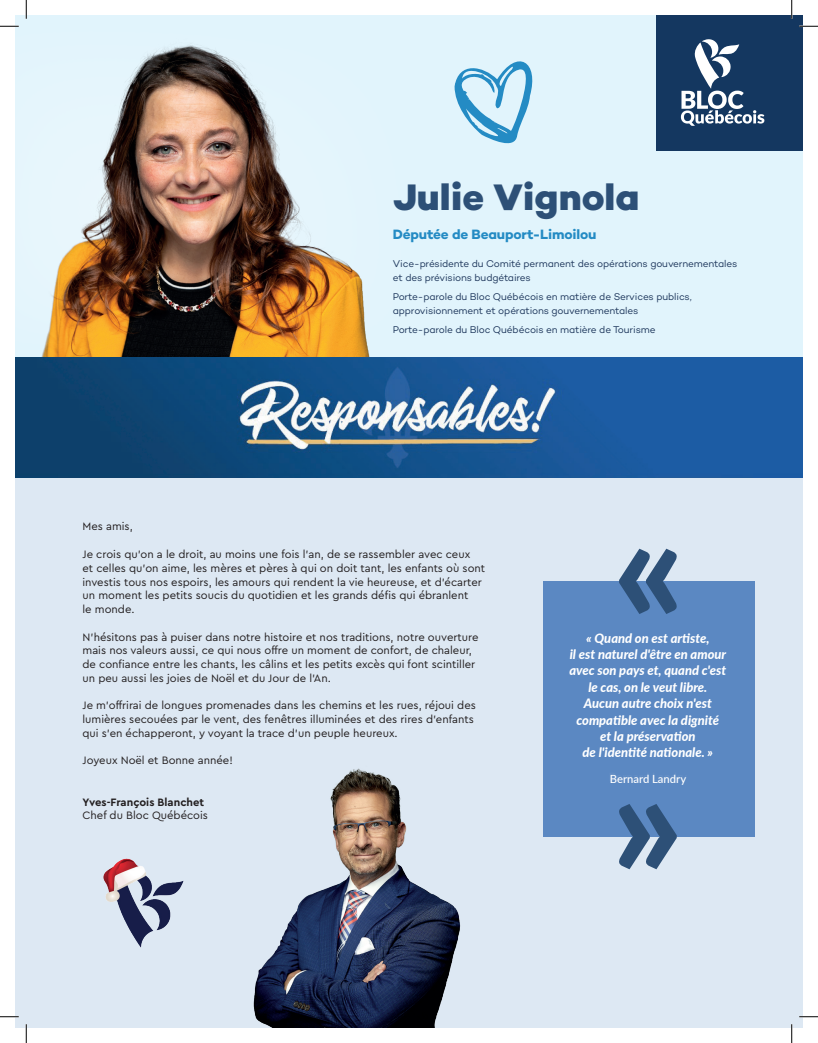
<style>
.page{position:relative;width:818px;height:1043px;background:#fff}
.page>*{position:absolute;margin:0;border:0;box-sizing:border-box;transform-origin:0 0}
.t1{font:800 37.5px "Campton";color:#2d5077}
.t2{font:700 13.75px "Campton";letter-spacing:-.01em;color:#248bc4}
.t3{font:italic 800 12.88px/16.4px "Lato";color:#fff;text-align:center}
.t4{font:500 11.62px "Lato";color:#fff}
.t5{font:11.25px/13.8px "Cera Pro";color:#231f20}
.t6{font:700 11.25px "Cera Pro";color:#231f20}
.t7{font:500 11.25px "Lato";color:#fff}
.t8{font:10px/13.8px "Campton";letter-spacing:-.015em;color:#1e375c}
</style>
<div class="page">
<div style="left:15px;top:476px;width:787px;height:552px;background:#dde8f3"></div>
<div style="left:15px;top:15px;width:787px;height:342px;background:#e1f4fc"></div>
<img style="left:41px;top:45px;width:329px;height:312px">
<div style="left:656px;top:15px;width:146px;height:135px;background:#143760"></div>
<svg style="left:680px;top:39px;width:84px;height:87px"></svg>
<svg style="left:454px;top:61px;width:79px;height:83px"></svg>
<img style="left:15px;top:357px;width:787px;height:120px">
<img style="left:103px;top:858px;width:81px;height:90px">
<img style="left:253px;top:768px;width:208px;height:260px">
<div style="left:543px;top:581px;width:211px;height:255px;background:#5b88c2"></div>
<svg style="left:619px;top:804px;width:57px;height:65px"></svg>
<svg style="left:619px;top:548px;width:57px;height:66px"></svg>
<svg style="left:0;top:25px;width:19px;height:2px"></svg>
<svg style="left:799px;top:25px;width:19px;height:2px"></svg>
<svg style="left:0;top:1016px;width:19px;height:1px"></svg>
<svg style="left:799px;top:1015px;width:19px;height:2px"></svg>
<svg style="left:25px;top:0;width:2px;height:19px"></svg>
<svg style="left:25px;top:1024px;width:2px;height:18px"></svg>
<svg style="left:790px;top:0;width:2px;height:19px"></svg>
<svg style="left:791px;top:1024px;width:1px;height:18px"></svg>
<h1 class="t1" style="left:393px;top:173px;width:248px">Julie Vignola</h1>
<p class="t2" style="left:393px;top:225px;width:205px">Députée de Beauport-Limoilou</p>
<p class="t8" style="left:393px;top:257px;width:346px">Vice-présidente du Comité permanent des opérations gouvernementales et des prévisions budgétaires</p>
<p class="t8" style="left:393px;top:290px;width:300px">Porte-parole du Bloc Québécois en matière de Services publics, approvisionnement et opérations gouvernementales</p>
<p class="t8" style="left:393px;top:323px;width:264px">Porte-parole du Bloc Québécois en matière de Tourisme</p>
<p class="t5" style="left:82px;top:519px;width:52px">Mes amis,</p>
<p class="t5" style="left:82px;top:547px;width:404px">Je crois qu’on a le droit, au moins une fois l’an, de se rassembler avec ceux<br>et celles qu’on aime, les mères et pères à qui on doit tant, les enfants où sont investis tous nos espoirs, les amours qui rendent la vie heureuse, et d’écarter un moment les petits soucis du quotidien et les grands défis qui ébranlent<br>le monde.</p>
<p class="t5" style="left:82px;top:629px;width:397px">N’hésitons pas à puiser dans notre histoire et nos traditions, notre ouverture mais nos valeurs aussi, ce qui nous offre un moment de confort, de chaleur, de confiance entre les chants, les câlins et les petits excès qui font scintiller un peu aussi les joies de Noël et du Jour de l’An.</p>
<p class="t5" style="left:82px;top:698px;width:395px">Je m’offrirai de longues promenades dans les chemins et les rues, réjoui des lumières secouées par le vent, des fenêtres illuminées et des rires d’enfants qui s’en échapperont, y voyant la trace d’un peuple heureux.</p>
<p class="t5" style="left:82px;top:753px;width:152px">Joyeux Noël et Bonne année!</p>
<p class="t6" style="left:82px;top:794px;width:123px">Yves-François Blanchet</p>
<p class="t5" style="left:82px;top:808px;width:127px">Chef du Bloc Québécois</p>
<p class="t3" style="left:569px;top:629px;width:158px">« Quand on est artiste,<br>il est naturel d'être en amour avec son pays et, quand c'est le cas, on le veut libre.<br>Aucun autre choix n'est compatible avec la dignité et la préservation<br>de l'identité nationale. »</p>
<p class="t7" style="left:609px;top:771px;width:78px">Bernard Landry</p>
<p class="t4" style="left:608px;top:768px;width:80px">Bernard Landry</p>
</div>
